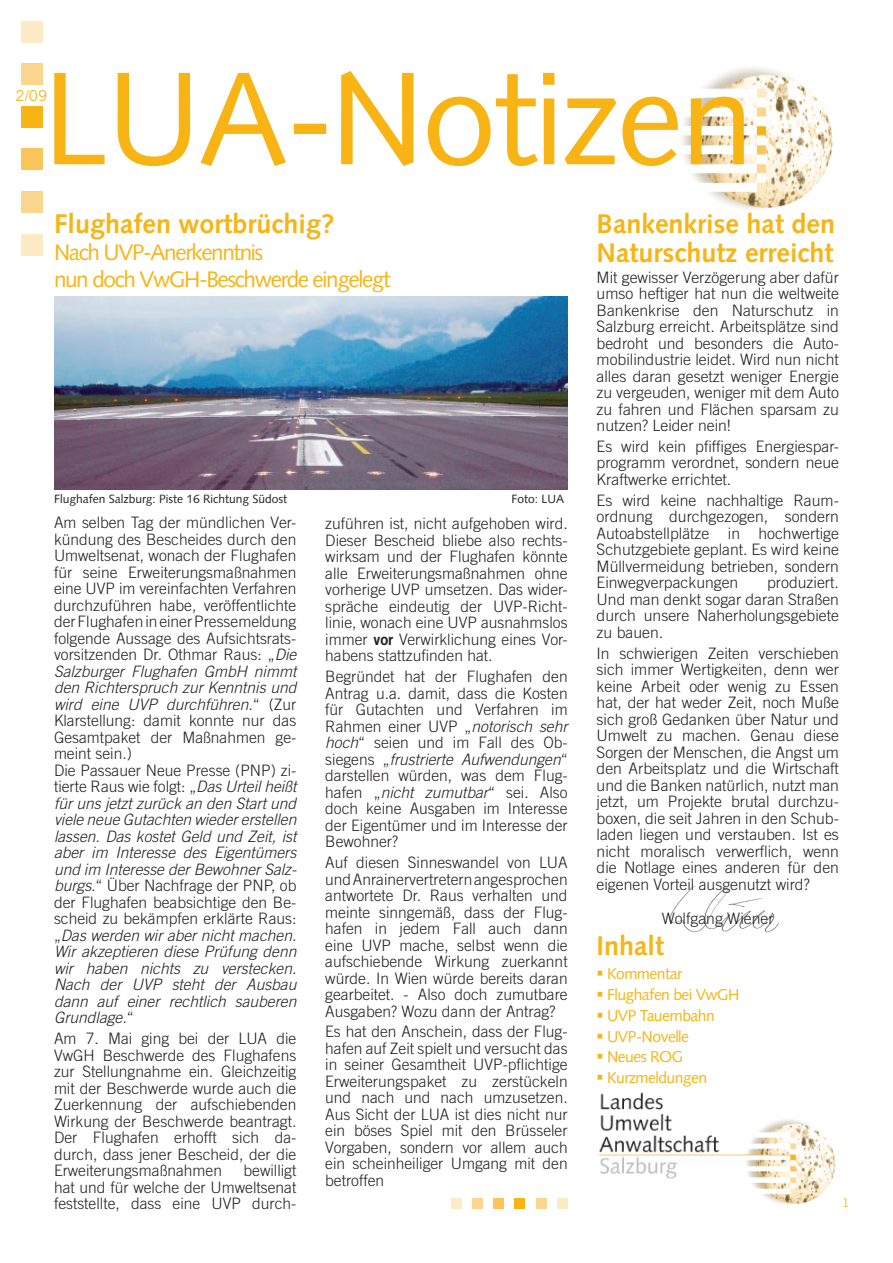
<style>
.page{position:relative;width:893px;height:1263px;background:#fff}
.page>*{position:absolute;margin:0;border:0;box-sizing:border-box;transform-origin:0 0}
.t1{font:132px "Syntax";letter-spacing:-.03em;color:#f7b414}
.t2{font:700 27px/28.5px "Syntax";color:#f7b414}
.t3{font:22.5px/27px "Syntax";letter-spacing:-.06em;color:#f7b414}
.t4{font:300 15.75px/16.5px "Trade Gothic";color:#231f20;text-align:justify}
.t5{font:15.75px "Syntax";letter-spacing:-.035em;color:#f7b414}
.t6{font:15px "Trade Gothic";color:#f7b414}
.t7{font:12px "Syntax";color:#231f20}
.t8{font:12px "Trade Gothic";color:#f7b414}
.s1{font-style:italic}
.s2{font-family:"Trade Gothic Bold Two";font-weight:400}
</style>
<div class="page">
<img style="left:682px;top:67px;width:151px;height:142px">
<div style="left:21px;top:21px;width:22px;height:22px;background:#fdebc6"></div>
<div style="left:21px;top:234px;width:22px;height:21px;background:#fdebc6"></div>
<div style="left:21px;top:191px;width:22px;height:22px;background:#fcd68e"></div>
<div style="left:21px;top:64px;width:22px;height:21px;background:#fcd68e"></div>
<div style="left:21px;top:106px;width:22px;height:22px;background:#f7b414"></div>
<div style="left:21px;top:149px;width:22px;height:21px;background:#fac659"></div>
<img style="left:599px;top:1092px;width:237px;height:112px">
<img style="left:669px;top:885px;width:110px;height:48px">
<div style="left:557px;top:1198px;width:11px;height:11px;background:#fdebc6"></div>
<div style="left:536px;top:1198px;width:10px;height:11px;background:#fcd68e"></div>
<div style="left:514px;top:1198px;width:11px;height:11px;background:#f7b414"></div>
<div style="left:493px;top:1198px;width:11px;height:11px;background:#fac659"></div>
<div style="left:472px;top:1198px;width:11px;height:11px;background:#fcd68e"></div>
<div style="left:451px;top:1198px;width:10px;height:11px;background:#fdebc6"></div>
<img style="left:54px;top:296px;width:514px;height:194px">
<h1 class="t1" style="left:43px;top:41px;width:714px">LUA-Notizen</h1>
<p class="t6" style="left:16px;top:87px;width:33px">2/09</p>
<h2 class="t2" style="left:54px;top:210px;width:282px">Flughafen wortbrüchig?</h2>
<h3 class="t3" style="left:54px;top:239px;width:338px">Nach UVP-Anerkenntnis<br>nun doch VwGH-Beschwerde eingelegt</h3>
<p class="t7" style="left:54px;top:492px;width:235px">Flughafen Salzburg: Piste 16 Richtung Südost</p>
<p class="t7" style="left:511px;top:492px;width:54px">Foto: LUA</p>
<p class="t4" style="left:54px;top:514px;width:244px;text-align:left">Am selben Tag der mündlichen Ver&shy;kündung des Bescheides durch den Umweltsenat, wonach der Flughafen für seine Erweiterungsmaßnahmen eine UVP im vereinfachten Verfahren durchzuführen habe, veröffentlichte der Flughafen in einer Pressemeldung folgende Aussage des Aufsichtsrats&shy;vorsitzenden Dr. Othmar Raus: „<span class="s1">Die Salzburger Flughafen GmbH nimmt den Richterspruch zur Kenntnis und wird eine UVP durchführen.</span>“ (Zur Klarstellung: damit konnte nur das Gesamtpaket der Maßnahmen ge&shy;meint sein.)<br>Die Passauer Neue Presse (PNP) zi&shy;tierte Raus wie folgt: „<span class="s1">Das Urteil heißt für uns jetzt zurück an den Start und viele neue Gutachten wieder erstellen lassen. Das kostet Geld und Zeit, ist aber im Interesse des Eigentümers und im Interesse der Bewohner Salz&shy;burgs.</span>“ Über Nachfrage der PNP, ob der Flughafen beabsichtige den Be&shy;scheid zu bekämpfen erklärte Raus: „<span class="s1">Das werden wir aber nicht machen.<br>Wir akzeptieren diese Prüfung denn wir haben nichts zu verstecken.<br>Nach der UVP steht der Ausbau dann auf einer rechtlich sauberen Grundlage.</span>“</p>
<p class="t4" style="left:54px;top:1030px;width:244px">Am 7. Mai ging bei der LUA die VwGH Beschwerde des Flughafens zur Stellungnahme ein. Gleichzeitig mit der Beschwerde wurde auch die Zuerkennung der aufschiebenden Wirkung der Beschwerde beantragt.<br>Der Flughafen erhofft sich da&shy;durch, dass jener Bescheid, der die Erweiterungsmaßnahmen</p>
<p class="t4" style="left:54px;top:1162px;width:244px;text-indent:190px">bewilligt hat und für welche der Umweltsenat feststellte, dass eine UVP durch-</p>
<p class="t4" style="left:325px;top:515px;width:244px">zuführen ist, nicht aufgehoben wird.<br>Dieser Bescheid bliebe also rechts&shy;wirksam und der Flughafen könnte alle Erweiterungsmaßnahmen ohne vorherige UVP umsetzen. Das wider&shy;spräche eindeutig der UVP-Richt&shy;linie, wonach eine UVP ausnahmslos immer <span class="s2">vor</span> Verwirklichung eines Vor&shy;habens stattzufinden hat.</p>
<p class="t4" style="left:325px;top:668px;width:244px">Begründet hat der Flughafen den Antrag u.a. damit, dass die Kosten für Gutachten und Verfahren im Rahmen einer UVP „<span class="s1">notorisch sehr hoch</span>“ seien und im Fall des Ob&shy;siegens „<span class="s1">frustrierte Aufwendungen</span>“ darstellen würden, was dem Flug&shy;hafen „<span class="s1">nicht zumutbar</span>“ sei. Also doch keine Ausgaben im Interesse der Eigentümer und im Interesse der Bewohner?</p>
<p class="t4" style="left:325px;top:854px;width:244px">Auf diesen Sinneswandel von LUA und Anrainervertretern angesprochen antwortete Dr. Raus verhalten und meinte sinngemäß, dass der Flug&shy;hafen in jedem Fall auch dann eine UVP mache, selbst wenn die aufschiebende Wirkung zuerkannt würde. In Wien würde bereits daran gearbeitet. - Also doch zumutbare Ausgaben? Wozu dann der Antrag?</p>
<p class="t4" style="left:325px;top:1023px;width:244px">Es hat den Anschein, dass der Flug&shy;hafen auf Zeit spielt und versucht das in seiner Gesamtheit UVP-pflichtige Erweiterungspaket zu zerstückeln und nach und nach umzusetzen.<br>Aus Sicht der LUA ist dies nicht nur ein böses Spiel mit den Brüsseler Vorgaben, sondern vor allem auch ein scheinheiliger Umgang mit den betroffen</p>
<h2 class="t2" style="left:597px;top:210px;width:240px">Bankenkrise hat den<br>Naturschutz erreicht</h2>
<p class="t4" style="left:597px;top:269px;width:244px">Mit gewisser Verzögerung aber dafür umso heftiger hat nun die weltweite Bankenkrise den Naturschutz in Salzburg erreicht. Arbeitsplätze sind bedroht und besonders die Auto&shy;mobilindustrie leidet. Wird nun nicht alles daran gesetzt weniger Energie zu vergeuden, weniger mit dem Auto zu fahren und Flächen sparsam zu nutzen? Leider nein!</p>
<p class="t4" style="left:597px;top:438px;width:244px">Es wird kein pfiffiges Energiespar&shy;programm verordnet, sondern neue Kraftwerke errichtet.</p>
<p class="t4" style="left:597px;top:492px;width:244px">Es wird keine nachhaltige Raum&shy;ordnung durchgezogen, sondern Autoabstellplätze in hochwertige Schutzgebiete geplant. Es wird keine Müllvermeidung betrieben, sondern Einwegverpackungen</p>
<p class="t4" style="left:597px;top:574px;width:244px;text-indent:171px">produziert.<br>Und man denkt sogar daran Straßen durch unsere Naherholungsgebiete zu bauen.</p>
<p class="t4" style="left:597px;top:644px;width:244px">In schwierigen Zeiten verschieben sich immer Wertigkeiten, denn wer keine Arbeit oder wenig zu Essen hat, der hat weder Zeit, noch Muße sich groß Gedanken über Natur und Umwelt zu machen. Genau diese Sorgen der Menschen, die Angst um den Arbeitsplatz und die Wirtschaft und die Banken natürlich, nutzt man jetzt, um Projekte brutal durchzu&shy;boxen, die seit Jahren in den Schub&shy;laden liegen und verstauben. Ist es nicht moralisch verwerflich, wenn die Notlage eines anderen für den eigenen Vorteil ausgenutzt wird?</p>
<p class="t4" style="left:662px;top:909px;width:113px">Wolfgang Wiener</p>
<h2 class="t2" style="left:597px;top:932px;width:69px">Inhalt</h2>
<p class="t5" style="left:597px;top:964px;width:87px">▪ Kommentar</p>
<p class="t5" style="left:597px;top:985px;width:144px">▪ Flughafen bei VwGH</p>
<p class="t5" style="left:597px;top:1006px;width:120px">▪ UVP Tauernbahn</p>
<p class="t5" style="left:597px;top:1027px;width:94px">▪ UVP-Novelle</p>
<p class="t5" style="left:597px;top:1047px;width:88px">▪ Neues ROG</p>
<p class="t5" style="left:597px;top:1068px;width:112px">▪ Kurzmeldungen</p>
<p class="t8" style="left:842px;top:1195px;width:9px">1</p>
</div>
